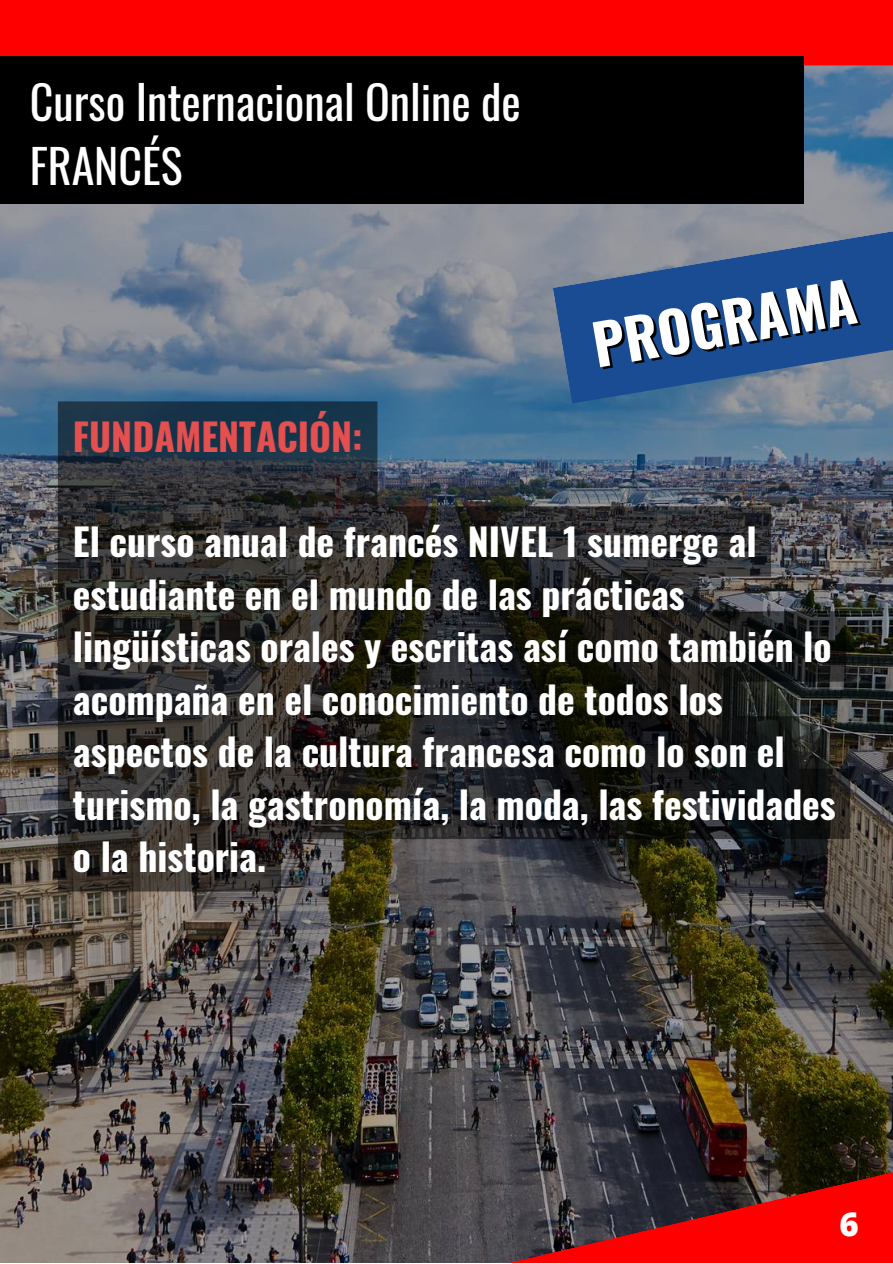
<style>
.page{position:relative;width:893px;height:1264px;background:#fff}
.page>*{position:absolute;margin:0;border:0;box-sizing:border-box;transform-origin:0 0}
.t1{font:700 56.1px "Oswald";color:#fff}
.t2{font:45.9px/64.1px "Oswald";color:#fff}
.t3{font:700 37.5px/52.5px "Oswald";color:#fff}
.t4{font:700 37.5px "Oswald";color:#e44f4f}
.t5{font:800 33px "Open Sans";color:#fff}
</style>
<div class="page">
<img style="left:0;top:65px;width:892px;height:1006px">
<div style="left:0;top:0;width:892px;height:65px;background:#f00"></div>
<img style="left:0;top:1071px;width:892px;height:191px">
<svg style="left:552px;top:228px;width:340px;height:175px;background:#3d6195"></svg>
<svg style="left:58px;top:401px;width:792px;height:490px;background:#2d3133"></svg>
<div style="left:0;top:56px;width:803px;height:148px;background:#000"></div>
<p class="t2" style="left:30px;top:68px;width:492px">Curso Internacional Online de<br>FRANCÉS</p>
<p class="t4" style="left:73px;top:407px;width:291px">FUNDAMENTACIÓN:</p>
<h1 class="t1" style="left:585px;top:302px;width:267px;rotate:-10deg">PROGRAMA</h1>
<p class="t3" style="left:73px;top:514px;width:764px">El curso anual de francés NIVEL 1 sumerge al estudiante en el mundo de las prácticas lingüísticas orales y escritas así como también lo acompaña en el conocimiento de todos los aspectos de la cultura francesa como lo son el turismo, la gastronomía, la moda, las festividades o la historia.</p>
<p class="t5" style="left:839px;top:1200px;width:21px">6</p>
</div>
